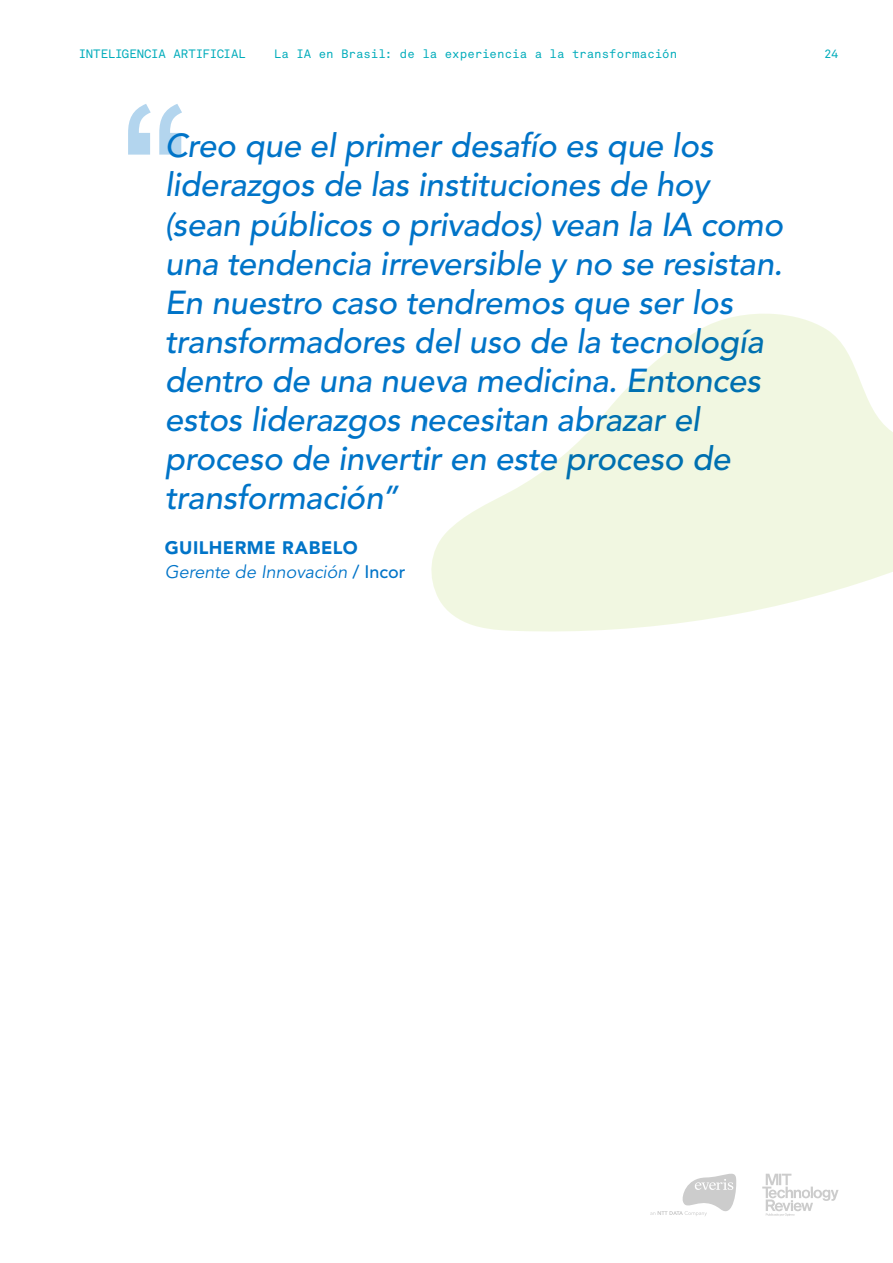
<style>
.page{position:relative;width:893px;height:1263px;background:#fff}
.page>*{position:absolute;margin:0;border:0;box-sizing:border-box;transform-origin:0 0}
.t1{font:italic 500 33px/39px "Avenir";letter-spacing:-.01em;color:#0074c8}
.t2{font:italic 18px/24px "Avenir";color:#0074c8}
.t3{font:12px "Akkurat Mono";color:#00acbb}
.s1{font-weight:900;font-style:normal}
.s2{font-weight:500;font-style:normal}
</style>
<div class="page">
<svg style="left:762px;top:1174px;width:76px;height:42px"></svg>
<svg style="left:650px;top:1173px;width:87px;height:43px"></svg>
<svg style="left:128px;top:104px;width:54px;height:51px"></svg>
<svg style="left:431px;top:314px;width:462px;height:318px;fill:#f1f7e1"></svg>
<p class="t3" style="left:79px;top:46px;width:168px">INTELIGENCIA ARTIFICIAL</p>
<p class="t3" style="left:274px;top:46px;width:405px">La IA en Brasil: de la experiencia a la transformación</p>
<p class="t3" style="left:824px;top:46px;width:16px">24</p>
<p class="t1" style="left:165px;top:127px;width:620px">Creo que el primer desafío es que los liderazgos de las instituciones de hoy (sean públicos o privados) vean la IA como una tendencia irreversible y no se resistan.<br>En nuestro caso tendremos que ser los transformadores del uso de la tecnología dentro de una nueva medicina. Entonces estos liderazgos necesitan abrazar el proceso de invertir en este proceso de transformación”</p>
<p class="t2" style="left:165px;top:536px;width:242px"><span class="s1">GUILHERME RABELO<br></span>Gerente de Innovación <span class="s2">/ Incor</span></p>
</div>
